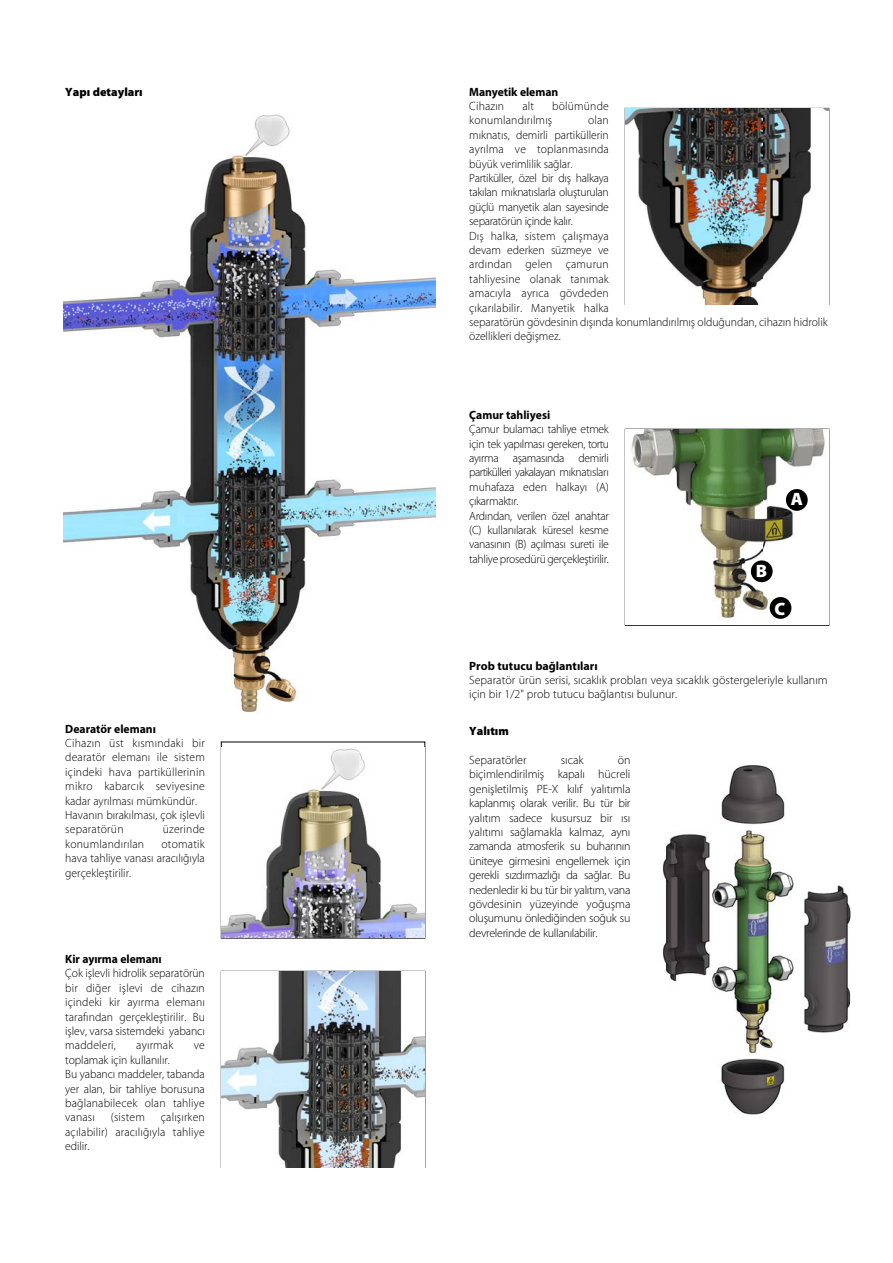
<style>
.page{position:relative;width:893px;height:1263px;background:#fff}
.page>*{position:absolute;margin:0;border:0;box-sizing:border-box;transform-origin:0 0}
.t1{font:900 18px "Myriad Pro";color:#fff}
.t2{font:300 12px/14.4px "Myriad Pro";letter-spacing:-.005em;color:#000;text-align:justify}
.t3{font:300 12px/14.4px "Myriad Pro";letter-spacing:-.025em;color:#000}
.t4{font:300 12px/14.4px "Myriad Pro";letter-spacing:.02em;color:#000}
.t5{font:700 12px "Myriad Pro";color:#000}
.t6{font:300 12px "Myriad Pro";letter-spacing:.015em;color:#000}
.t7{font:900 12px "Myriad Pro";color:#000}
</style>
<div class="page">
<img style="left:64px;top:114px;width:371px;height:599px">
<img style="left:662px;top:765px;width:189px;height:350px">
<img style="left:222px;top:972px;width:202px;height:195px">
<img style="left:626px;top:109px;width:202px;height:195px">
<img style="left:631px;top:430px;width:194px;height:189px">
<img style="left:222px;top:748px;width:202px;height:190px">
<div style="left:786px;top:489px;width:22px;height:22px;background:#000;border-radius:50%"></div>
<div style="left:751px;top:560px;width:22px;height:22px;background:#000;border-radius:50%"></div>
<div style="left:770px;top:597px;width:21px;height:22px;background:#000;border-radius:50%"></div>
<p class="t7" style="left:65px;top:87px;width:79px">Yapı detayları</p>
<p class="t5" style="left:65px;top:724px;width:92px">Dearatör elemanı</p>
<p class="t4" style="left:65px;top:737px;width:141px">Cihazın üst kısmındaki bir dearatör elemanı ile sistem içindeki hava partiküllerinin mikro kabarcık seviyesine kadar ayrılması mümkündür.<br>Havanın bırakılması, çok işlevli separatörün</p>
<p class="t4" style="left:163px;top:823px;width:44px">üzerinde</p>
<p class="t2" style="left:65px;top:838px;width:141px;text-indent:96px">otomatik hava tahliye vanası aracılığıyla gerçekleştirilir.</p>
<p class="t4" style="left:65px;top:838px;width:80px">konumlandırılan</p>
<p class="t5" style="left:65px;top:954px;width:98px">Kir ayırma elemanı</p>
<p class="t2" style="left:65px;top:967px;width:141px">Çok işlevli hidrolik separatörün bir diğer işlevi de cihazın içindeki kir ayırma elemanı tarafından gerçekleştirilir. Bu işlev, varsa sistemdeki yabancı maddeleri,</p>
<p class="t6" style="left:136px;top:1041px;width:39px">ayırmak</p>
<p class="t2" style="left:194px;top:1039px;width:13px">ve</p>
<p class="t2" style="left:65px;top:1053px;width:141px;text-align:left">toplamak için kullanılır.<br>Bu yabancı maddeler, tabanda yer alan, bir tahliye borusuna bağlanabilecek olan tahliye vanası</p>
<p class="t2" style="left:65px;top:1111px;width:141px;text-indent:96px">çalışırken açılabilir) aracılığıyla tahliye edilir.</p>
<p class="t2" style="left:111px;top:1111px;width:35px">(sistem</p>
<p class="t5" style="left:469px;top:87px;width:90px">Manyetik eleman</p>
<p class="t6" style="left:469px;top:101px;width:36px">Cihazın</p>
<p class="t2" style="left:522px;top:100px;width:13px">alt</p>
<p class="t6" style="left:552px;top:101px;width:58px">bölümünde</p>
<p class="t6" style="left:469px;top:116px;width:85px">konumlandırılmış</p>
<p class="t2" style="left:469px;top:114px;width:360px;text-align:left;text-indent:119px">olan<br>mıknatıs, demirli partiküllerin<br>ayrılma ve toplanmasında<br>büyük verimlilik sağlar.<br>Partiküller, özel bir dış halkaya<br>takılan mıknatıslarla oluşturulan<br>güçlü manyetik alan sayesinde<br>separatörün içinde kalır.<br>Dış halka, sistem çalışmaya<br>devam ederken süzmeye ve<br>ardından gelen çamurun<br>tahliyesine olanak tanımak<br>amacıyla ayrıca gövdeden<br>çıkarılabilir. Manyetik halka<br>separatörün gövdesinin dışında konumlandırılmış olduğundan, cihazın hidrolik özellikleri değişmez.</p>
<p class="t5" style="left:469px;top:410px;width:83px">Çamur tahliyesi</p>
<p class="t3" style="left:469px;top:423px;width:141px">Çamur bulamacı tahliye etmek için tek yapılması gereken, tortu ayırma aşamasında demirli partikülleri yakalayan mıknatısları muhafaza eden halkayı (A) çıkarmaktır.<br>Ardından, verilen özel anahtar (C) kullanılarak küresel kesme vanasının (B) açılması sureti ile tahliye prosedürü gerçekleştirilir.</p>
<h1 class="t1" style="left:791px;top:492px;width:14px">A</h1>
<h1 class="t1" style="left:756px;top:564px;width:13px">B</h1>
<h1 class="t1" style="left:774px;top:602px;width:12px">C</h1>
<p class="t5" style="left:469px;top:661px;width:130px">Prob tutucu bağlantıları</p>
<p class="t2" style="left:469px;top:674px;width:360px">Separatör ürün serisi, sıcaklık probları veya sıcaklık göstergeleriyle kullanım için bir 1/2" prob tutucu bağlantısı bulunur.</p>
<p class="t7" style="left:469px;top:727px;width:41px">Yalıtım</p>
<p class="t2" style="left:469px;top:754px;width:59px">Separatörler</p>
<p class="t2" style="left:561px;top:754px;width:24px">sıcak</p>
<p class="t2" style="left:469px;top:754px;width:163px;text-indent:148px">ön biçimlendirilmiş kapalı hücreli genişletilmiş PE-X kılıf yalıtımla kaplanmış olarak verilir. Bu tür bir yalıtım sadece kusursuz bir ısı yalıtımı sağlamakla kalmaz, aynı zamanda atmosferik su buharının üniteye girmesini engellemek için gerekli sızdırmazlığı da sağlar. Bu nedenledir ki bu tür bir yalıtım, vana gövdesinin yüzeyinde yoğuşma oluşumunu önlediğinden soğuk su devrelerinde de kullanılabilir.</p>
</div>
